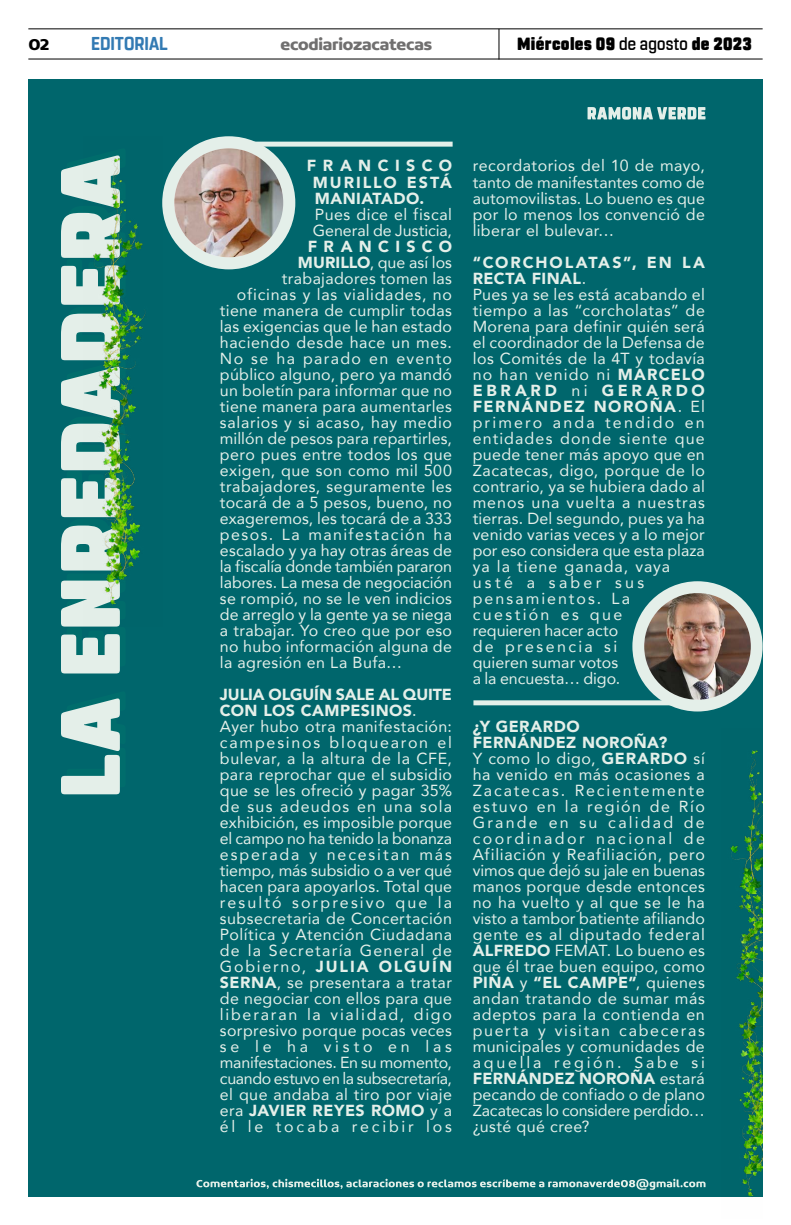
<style>
.page{position:relative;width:791px;height:1225px;background:#fff}
.page>*{position:absolute;margin:0;border:0;box-sizing:border-box;transform-origin:0 0}
.t1{font:700 18.6px "Rohn Rounded";color:#327ab3;scale:.91 1}
.t2{font:900 17.6px "Rohn Rounded";letter-spacing:.02em;color:#000;scale:.91 1}
.t3{font:700 16.9px "Concord";letter-spacing:-.01em;color:#706f6f}
.t4{font:700 16.9px "Concord";color:#000}
.t5{font:16px/16px "Avenir";letter-spacing:.025em;color:#e4efe9}
.t6{font:16px "Avenir";letter-spacing:.005em;color:#e4efe9}
.t7{font:16px "Avenir";letter-spacing:.045em;color:#e4efe9}
.t8{font:16px "Avenir";color:#e4efe9}
.t9{font:900 16px/16px "Avenir";letter-spacing:.13em;color:#e4efe9;text-align:justify}
.t10{font:16px "Avenir";letter-spacing:-.01em;color:#e4efe9}
.t11{font:16px "Avenir";letter-spacing:.09em;color:#e4efe9}
.t12{font:16px "Avenir";letter-spacing:.08em;color:#e4efe9}
.t13{font:900 16px "Avenir";letter-spacing:.39em;color:#e4efe9}
.s1{font-weight:500}
.s2{font-weight:900}
</style>
<div class="page">
<div style="left:28px;top:79px;width:735px;height:1117px;background:#00666c"></div>
<hr style="left:28px;top:28px;width:735px;height:1px;background:#000">
<hr style="left:28px;top:59px;width:735px;height:1px;background:#000">
<hr style="left:498px;top:29px;width:1px;height:31px;background:#000">
<svg style="left:196px;top:1178px;width:509px;height:11px"></svg>
<svg style="left:61px;top:164px;width:59px;height:630px"></svg>
<div style="left:473px;top:700px;width:210px;height:5px;background:#e4efe9"></div>
<div style="left:212px;top:142px;width:241px;height:5px;background:#e4efe9"></div>
<div style="left:162px;top:136px;width:133px;height:133px;background:#e4efe9;border-radius:50%"></div>
<img style="left:174px;top:148px;width:109px;height:109px;border-radius:54px">
<div style="left:632px;top:581px;width:131px;height:130px;background:#e4efe9;border-radius:50%"></div>
<img style="left:644px;top:593px;width:107px;height:106px;border-radius:53px">
<svg style="left:587px;top:107px;width:118px;height:13px"></svg>
<img style="left:84px;top:155px;width:62px;height:471px">
<img style="left:721px;top:750px;width:41px;height:447px">
<p class="t4" style="left:28px;top:34px;width:23px">02</p>
<p class="t1" style="left:91px;top:32px;width:86px">EDITORIAL</p>
<p class="t3" style="left:280px;top:34px;width:153px">ecodiariozacatecas</p>
<p class="t2" style="left:517px;top:33px;width:259px">Miércoles 09 <span class="s1">de agosto</span> de 2023</p>
<p class="t9" style="left:313px;top:157px;width:141px;text-indent:-6px">FRANCISCO MURILLO ESTÁ MANIATADO.</p>
<p class="t5" style="left:313px;top:205px;width:141px">Pues dice el fiscal<br>General de Justicia,</p>
<p class="t13" style="left:308px;top:232px;width:146px">FRANCISCO</p>
<p class="t8" style="left:298px;top:249px;width:156px"><span class="s2">MURILLO</span>, que así los</p>
<p class="t5" style="left:282px;top:269px;width:172px">trabajadores tomen las</p>
<p class="t7" style="left:237px;top:281px;width:217px">oficinas y las vialidades, no</p>
<p class="t5" style="left:220px;top:301px;width:234px">tiene manera de cumplir todas</p>
<p class="t5" style="left:220px;top:317px;width:234px">las exigencias que le han estado</p>
<p class="t5" style="left:220px;top:333px;width:234px">haciendo desde hace un mes.</p>
<p class="t12" style="left:220px;top:345px;width:234px">No se ha parado en evento</p>
<p class="t5" style="left:220px;top:365px;width:234px">público alguno, pero ya mandó</p>
<p class="t5" style="left:220px;top:381px;width:234px">un boletín para informar que no</p>
<p class="t5" style="left:220px;top:397px;width:234px">tiene manera para aumentarles</p>
<p class="t7" style="left:220px;top:409px;width:234px">salarios y si acaso, hay medio</p>
<p class="t6" style="left:220px;top:425px;width:234px">millón de pesos para repartirles,</p>
<p class="t5" style="left:220px;top:445px;width:234px">pero pues entre todos los que</p>
<p class="t5" style="left:220px;top:461px;width:234px">exigen, que son como mil 500</p>
<p class="t5" style="left:220px;top:477px;width:234px">trabajadores, seguramente les</p>
<p class="t5" style="left:220px;top:493px;width:234px">tocará de a 5 pesos, bueno, no</p>
<p class="t6" style="left:220px;top:505px;width:234px">exageremos, les tocará de a 333</p>
<p class="t11" style="left:220px;top:521px;width:234px">pesos. La manifestación ha</p>
<p class="t5" style="left:220px;top:541px;width:234px">escalado y ya hay otras áreas de</p>
<p class="t10" style="left:220px;top:553px;width:234px">la fiscalía donde también pararon</p>
<p class="t8" style="left:220px;top:569px;width:234px">labores. La mesa de negociación</p>
<p class="t5" style="left:220px;top:589px;width:234px">se rompió, no se le ven indicios</p>
<p class="t6" style="left:220px;top:601px;width:234px">de arreglo y la gente ya se niega</p>
<p class="t5" style="left:220px;top:621px;width:234px">a trabajar. Yo creo que por eso</p>
<p class="t5" style="left:220px;top:637px;width:234px">no hubo información alguna de</p>
<p class="t5" style="left:220px;top:653px;width:184px">la agresión en La Bufa…</p>
<p class="t5" style="left:220px;top:685px;width:234px"><span class="s2">JULIA OLGUÍN SALE AL QUITE<br>CON LOS CAMPESINOS</span>.<br>Ayer hubo otra manifestación: campesinos bloquearon el bulevar, a la altura de la CFE, para reprochar que el subsidio que se les ofreció y pagar 35% de sus adeudos en una sola exhibición, es imposible porque el campo no ha tenido la bonanza esperada y necesitan más tiempo, más subsidio o a ver qué hacen para apoyarlos. Total que resultó sorpresivo que la subsecretaria de Concertación<br>Política y Atención Ciudadana de la Secretaría General de<br>Gobierno, <span class="s2">JULIA OLGUÍN<br>SERNA</span>, se presentara a tratar de negociar con ellos para que liberaran la vialidad, digo sorpresivo porque pocas veces se le ha visto en las manifestaciones. En su momento, cuando estuvo en la subsecretaría, el que andaba al tiro por viaje era <span class="s2">JAVIER REYES ROMO</span> y a él le tocaba recibir los</p>
<p class="t5" style="left:473px;top:157px;width:234px;text-align:justify">recordatorios del 10 de mayo, tanto de manifestantes como de automovilistas. Lo bueno es que por lo menos los convenció de liberar el bulevar…</p>
<p class="t5" style="left:473px;top:253px;width:234px"><span class="s2">“CORCHOLATAS”, EN LA<br>RECTA FINAL</span>.<br>Pues ya se les está acabando el tiempo a las “corcholatas” de<br>Morena para definir quién será el coordinador de la Defensa de los Comités de la 4T y todavía no han venido ni <span class="s2">MARCELO<br>EBRARD</span> ni <span class="s2">GERARDO<br>FERNÁNDEZ NOROÑA</span>. El primero anda tendido en entidades donde siente que puede tener más apoyo que en<br>Zacatecas, digo, porque de lo contrario, ya se hubiera dado al menos una vuelta a nuestras tierras. Del segundo, pues ya ha venido varias veces y a lo mejor por eso considera que esta plaza ya la tiene ganada, vaya usté a saber sus pensamientos. La cuestión es que<br>requieren hacer acto<br>de presencia si<br>quieren sumar votos<br>a la encuesta… digo.</p>
<p class="t5" style="left:473px;top:717px;width:234px"><span class="s2">¿Y GERARDO<br>FERNÁNDEZ NOROÑA?<br></span>Y como lo digo, <span class="s2">GERARDO</span> sí ha venido en más ocasiones a<br>Zacatecas. Recientemente estuvo en la región de Río<br>Grande en su calidad de coordinador nacional de<br>Afiliación y Reafiliación, pero vimos que dejó su jale en buenas manos porque desde entonces no ha vuelto y al que se le ha visto a tambor batiente afiliando gente es al diputado federal<br><span class="s2">ALFREDO</span> FEMAT. Lo bueno es que él trae buen equipo, como<br><span class="s2">PIÑA</span> y <span class="s2">“EL CAMPE”</span>, quienes andan tratando de sumar más adeptos para la contienda en puerta y visitan cabeceras municipales y comunidades de aquella región. Sabe si<br><span class="s2">FERNÁNDEZ NOROÑA</span> estará pecando de confiado o de plano<br>Zacatecas lo considere perdido… ¿usté qué cree?</p>
</div>
